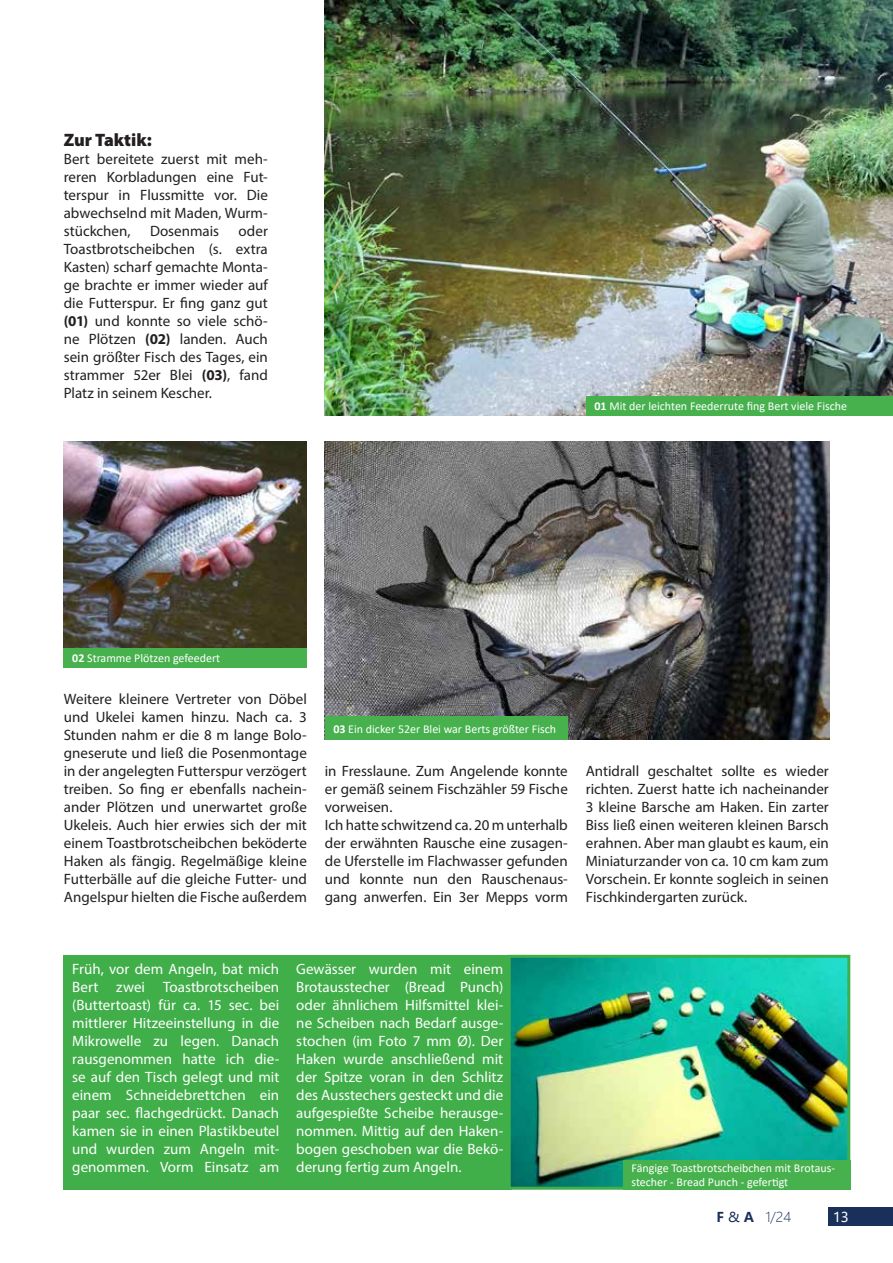
<style>
.page{position:relative;width:893px;height:1263px;background:#fff}
.page>*{position:absolute;margin:0;border:0;box-sizing:border-box;transform-origin:0 0}
.t1{font:18px "Myriad Variable Concept";color:#231f20}
.t2{font:15px/18px "Myriad Pro";color:#231f20;text-align:justify}
.t3{font:15px/18px "Myriad Pro";color:#fff;text-align:justify}
.t4{font:300 13.5px "Microsoft Ya Hei";color:#1a2f5a}
.t5{font:13.5px "Microsoft Ya Hei";color:#fff}
.t6{font:12px/13.5px "Calibri";color:#fff}
.s1{font-weight:700}
.s2{font-weight:400}
</style>
<div class="page">
<div style="left:829px;top:1208px;width:64px;height:18px;background:#1a2f5a"></div>
<div style="left:64px;top:955px;width:448px;height:235px;background:#40ae49"></div>
<img style="left:325px;top:0;width:568px;height:416px">
<div style="left:586px;top:396px;width:307px;height:20px;background:#46b14d"></div>
<img style="left:512px;top:959px;width:334px;height:227px">
<div style="left:508px;top:955px;width:342px;height:235px;border:3px solid #40ae49"></div>
<img style="left:64px;top:442px;width:243px;height:206px">
<img style="left:325px;top:442px;width:504px;height:298px">
<div style="left:64px;top:648px;width:243px;height:20px;background:#46b14d"></div>
<div style="left:623px;top:1160px;width:227px;height:30px;background:#46b14d"></div>
<div style="left:325px;top:717px;width:243px;height:23px;background:#46b14d"></div>
<p class="t1" style="left:64px;top:129px;width:90px">Zur Taktik:</p>
<p class="t2" style="left:64px;top:149px;width:206px">Bert bereitete zuerst mit meh&shy;reren Korbladungen eine Fut&shy;terspur in Flussmitte vor. Die abwechselnd mit Maden, Wurm&shy;stückchen,</p>
<p class="t2" style="left:64px;top:221px;width:206px;text-indent:175px">oder Toastbrotscheibchen (s. extra Kasten) scharf gemachte Monta&shy;ge brachte er immer wieder auf die Futterspur. Er fing ganz gut <span class="s1">(01)</span> und konnte so viele schö&shy;ne Plötzen <span class="s1">(02)</span> landen. Auch sein größter Fisch des Tages, ein strammer 52er Blei <span class="s1">(03)</span>, fand Platz in seinem Kescher.</p>
<p class="t2" style="left:150px;top:221px;width:71px">Dosenmais</p>
<p class="t6" style="left:595px;top:399px;width:254px"><span class="s1">01</span> Mit der leichten Feederrute fing Bert viele Fische</p>
<p class="t6" style="left:72px;top:651px;width:149px"><span class="s1">02</span> Stramme Plötzen gefeedert</p>
<p class="t2" style="left:64px;top:689px;width:245px">Weitere kleinere Vertreter von Döbel und Ukelei kamen hinzu. Nach ca. 3<br>Stunden nahm er die 8 m lange Bolo&shy;gneserute und ließ die Posenmontage in der angelegten Futterspur verzögert treiben. So fing er ebenfalls nachein&shy;ander Plötzen und unerwartet große Ukeleis. Auch hier erwies sich der mit einem Toastbrotscheibchen beköderte Haken als fängig. Regelmäßige kleine Futterbälle auf die gleiche Futter- und Angelspur hielten die Fische außerdem</p>
<p class="t6" style="left:333px;top:722px;width:224px"><span class="s1">03</span> Ein dicker 52er Blei war Berts größter Fisch</p>
<p class="t2" style="left:325px;top:761px;width:245px;text-align:left">in Fresslaune. Zum Angelende konnte er gemäß seinem Fischzähler 59 Fische vorweisen.<br>Ich hatte schwitzend ca. 20 m unterhalb der erwähnten Rausche eine zusagen&shy;de Uferstelle im Flachwasser gefunden und konnte nun den Rauschenaus&shy;gang anwerfen. Ein 3er Mepps vorm</p>
<p class="t2" style="left:586px;top:761px;width:244px">Antidrall geschaltet sollte es wieder richten. Zuerst hatte ich nacheinander 3 kleine Barsche am Haken. Ein zarter Biss ließ einen weiteren kleinen Barsch erahnen. Aber man glaubt es kaum, ein Miniaturzander von ca. 10 cm kam zum Vorschein. Er konnte sogleich in seinen Fischkindergarten zurück.</p>
<p class="t3" style="left:72px;top:959px;width:208px">Früh, vor dem Angeln, bat mich Bert zwei Toastbrotscheiben (Buttertoast) für ca. 15 sec. bei mittlerer Hitzeeinstellung in die Mikrowelle zu legen. Danach rausgenommen hatte ich die&shy;se auf den Tisch gelegt und mit einem Schneidebrettchen ein paar sec. flachgedrückt. Danach kamen sie in einen Plastikbeutel und wurden zum Angeln mit&shy;genommen. Vorm Einsatz am</p>
<p class="t3" style="left:296px;top:959px;width:208px">Gewässer wurden mit einem Brotausstecher (Bread Punch) oder ähnlichem Hilfsmittel klei&shy;ne Scheiben nach Bedarf ausge&shy;stochen (im Foto 7 mm Ø). Der Haken wurde anschließend mit der Spitze voran in den Schlitz des Ausstechers gesteckt und die aufgespießte Scheibe herausge&shy;nommen. Mittig auf den Haken&shy;bogen geschoben war die Bekö&shy;derung fertig zum Angeln.</p>
<p class="t6" style="left:631px;top:1161px;width:205px">Fängige Toastbrotscheibchen mit Brotaus&shy;stecher - Bread Punch - gefertigt</p>
<p class="t4" style="left:717px;top:1208px;width:76px"><span class="s1">F</span> <span class="s2">&amp;</span> <span class="s1">A</span> 1/24</p>
<p class="t5" style="left:833px;top:1208px;width:17px">13</p>
</div>
